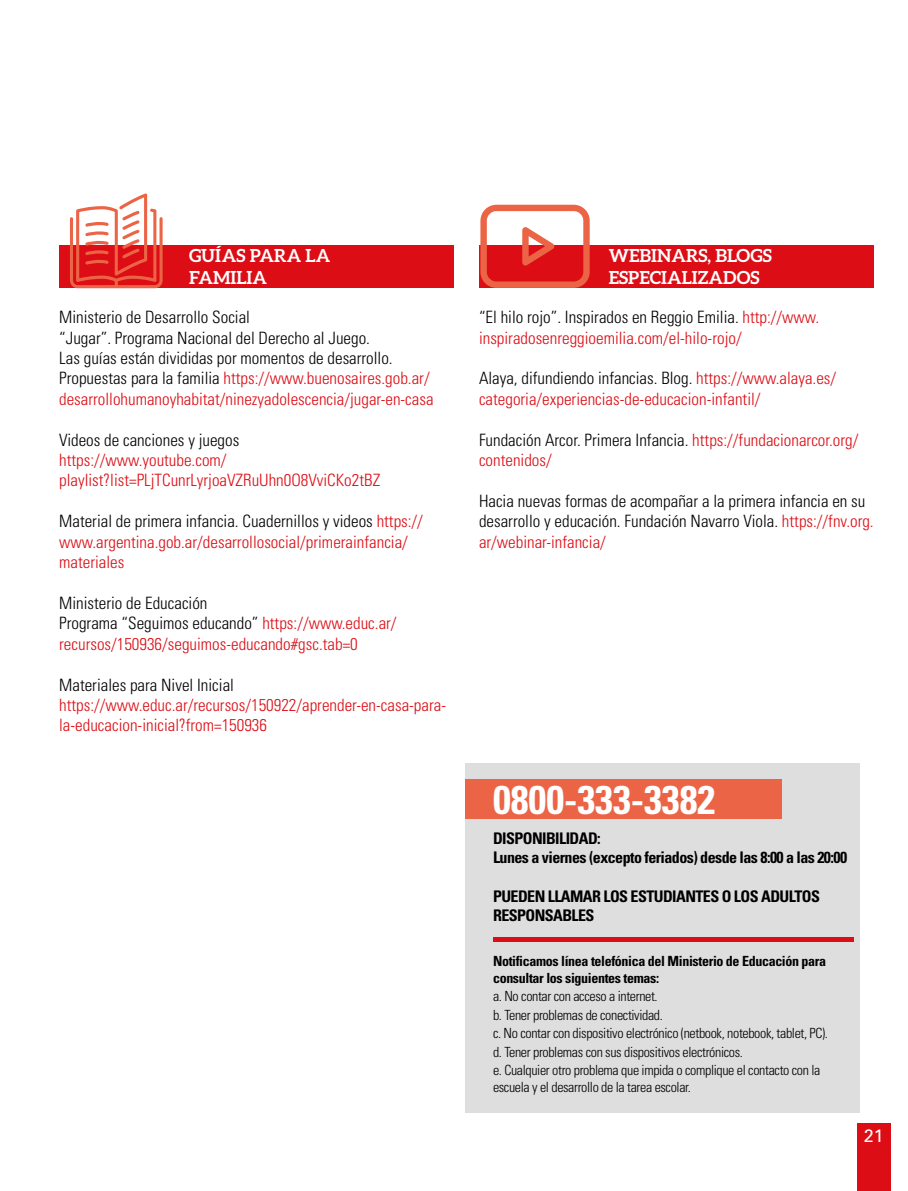
<style>
.page{position:relative;width:908px;height:1191px;background:#fff}
.page>*{position:absolute;margin:0;border:0;box-sizing:border-box;transform-origin:0 0}
.t1{font:700 condensed 40px "Univers";color:#fff}
.t2{font:700 18px/21.6px "Aleo";color:#fff}
.t3{font:18px "Univers";color:#fff}
.t4{font:300 condensed 17px/20.4px "Univers";color:#dc0d15}
.t5{font:300 condensed 17px/20.4px "Univers";color:#000}
.t6{font:700 condensed 16px/19.2px "Univers";letter-spacing:-.035em;color:#000}
.t7{font:300 condensed 14px/18.4px "Univers";letter-spacing:-.025em;color:#000}
.t8{font:700 condensed 14px/16.8px "Univers";letter-spacing:-.025em;color:#000}
.s1{color:#dc0d15}
.s2{color:#000}
</style>
<div class="page">
<div style="left:857px;top:1123px;width:33px;height:68px;background:#dc0d15"></div>
<div style="left:464px;top:763px;width:395px;height:350px;background:#dedede"></div>
<div style="left:464px;top:779px;width:317px;height:40px;background:#ec6446"></div>
<hr style="left:492px;top:937px;width:360px;height:4px;background:#dc0d15">
<div style="left:59px;top:245px;width:395px;height:43px;background:#dc0d15"></div>
<div style="left:479px;top:245px;width:394px;height:43px;background:#dc0d15"></div>
<svg style="left:480px;top:205px;width:109px;height:83px"></svg>
<svg style="left:70px;top:193px;width:92px;height:95px"></svg>
<p class="t2" style="left:189px;top:245px;width:143px">GUÍAS PARA LA<br>FAMILIA</p>
<p class="t2" style="left:608px;top:245px;width:164px">WEBINARS, BLOGS<br>ESPECIALIZADOS</p>
<p class="t5" style="left:59px;top:307px;width:376px">Ministerio de Desarrollo Social<br>“Jugar”. Programa Nacional del Derecho al Juego.<br>Las guías están divididas por momentos de desarrollo.<br>Propuestas para la familia <span class="s1">https://www.buenosaires.gob.ar/ desarrollohumanoyhabitat/ninezyadolescencia/jugar-en-casa</span></p>
<p class="t5" style="left:59px;top:429px;width:181px">Videos de canciones y juegos</p>
<p class="t4" style="left:59px;top:450px;width:322px">https://www.youtube.com/ playlist?list=PLjTCunrLyrjoaVZRuUhn0O8VviCKo2tBZ</p>
<p class="t4" style="left:59px;top:511px;width:365px"><span class="s2">Material de primera infancia. Cuadernillos y videos</span> https:// www.argentina.gob.ar/desarrollosocial/primerainfancia/ materiales</p>
<p class="t4" style="left:59px;top:593px;width:339px"><span class="s2">Ministerio de Educación<br>Programa “Seguimos educando”</span> https://www.educ.ar/ recursos/150936/seguimos-educando#gsc.tab=0</p>
<p class="t5" style="left:59px;top:674px;width:176px">Materiales para Nivel Inicial</p>
<p class="t4" style="left:59px;top:695px;width:388px">https://www.educ.ar/recursos/150922/aprender-en-casa-para&shy;la-educacion-inicial?from=150936</p>
<p class="t4" style="left:479px;top:307px;width:341px"><span class="s2">“El hilo rojo”. Inspirados en Reggio Emilia.</span> http://www. inspiradosenreggioemilia.com/el-hilo-rojo/</p>
<p class="t4" style="left:479px;top:368px;width:358px"><span class="s2">Alaya, difundiendo infancias. Blog.</span> https://www.alaya.es/ categoria/experiencias-de-educacion-infantil/</p>
<p class="t4" style="left:479px;top:429px;width:380px"><span class="s2">Fundación Arcor. Primera Infancia.</span> https://fundacionarcor.org/ contenidos/</p>
<p class="t5" style="left:479px;top:491px;width:396px">Hacia nuevas formas de acompañar a la primera infancia en su desarrollo y educación. Fundación Navarro Viola. <span class="s1">https://fnv.org. ar/webinar-infancia/</span></p>
<h1 class="t1" style="left:493px;top:775px;width:223px">0800-333-3382</h1>
<p class="t6" style="left:493px;top:828px;width:355px">DISPONIBILIDAD:<br>Lunes a viernes (excepto feriados) desde las 8:00 a las 20:00</p>
<p class="t6" style="left:493px;top:886px;width:328px">PUEDEN LLAMAR LOS ESTUDIANTES O LOS ADULTOS<br>RESPONSABLES</p>
<p class="t8" style="left:493px;top:952px;width:334px">Notificamos línea telefónica del Ministerio de Educación para consultar los siguientes temas:</p>
<p class="t7" style="left:493px;top:987px;width:336px">a. No contar con acceso a internet.<br>b. Tener problemas de conectividad.<br>c. No contar con dispositivo electrónico (netbook, notebook, tablet, PC). d. Tener problemas con sus dispositivos electrónicos.<br>e. Cualquier otro problema que impida o complique el contacto con la</p>
<p class="t7" style="left:493px;top:1078px;width:199px">escuela y el desarrollo de la tarea escolar.</p>
<p class="t3" style="left:863px;top:1125px;width:22px">21</p>
</div>
